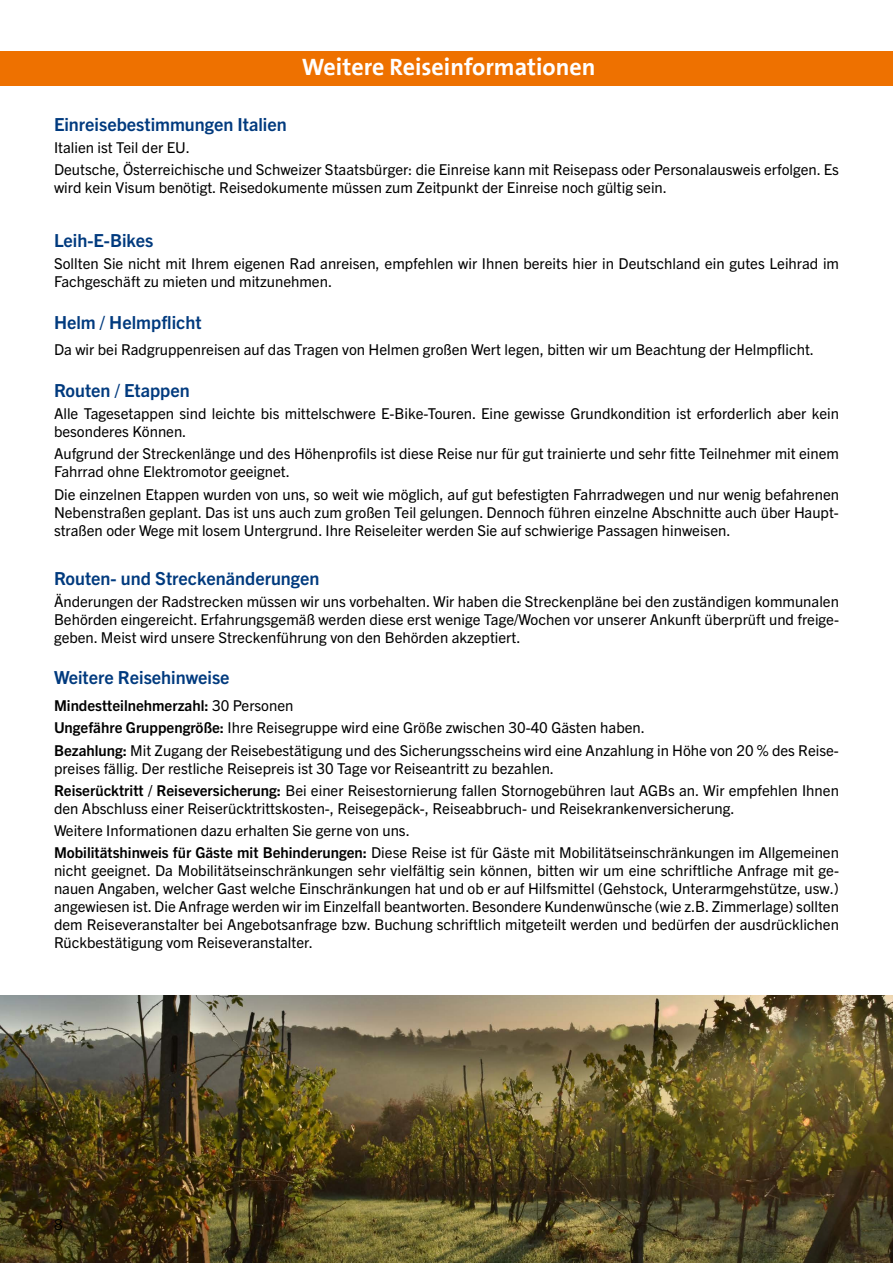
<style>
.page{position:relative;width:893px;height:1263px;background:#fff}
.page>*{position:absolute;margin:0;border:0;box-sizing:border-box;transform-origin:0 0}
.t1{font:700 24px "The Sans B7";color:#fff}
.t2{font:700 18px "Trade Gothic Next LT Pro";color:#003a7e}
.t3{font:15px/18px "Trade Gothic Next LT Pro";color:#000}
.s1{font-weight:700}
</style>
<div class="page">
<div style="left:0;top:51px;width:893px;height:34px;background:#ee7100"></div>
<img style="left:0;top:995px;width:893px;height:268px">
<h1 class="t1" style="left:302px;top:54px;width:295px">Weitere Reiseinformationen</h1>
<p class="t2" style="left:54px;top:112px;width:234px">Einreisebestimmungen Italien</p>
<p class="t3" style="left:54px;top:136px;width:786px;line-height:22.2px">Italien ist Teil der EU.<br>Deutsche, Österreichische und Schweizer Staatsbürger: die Einreise kann mit Reisepass oder Personalausweis erfolgen. Es</p>
<p class="t3" style="left:54px;top:178px;width:615px">wird kein Visum benötigt. Reisedokumente müssen zum Zeitpunkt der Einreise noch gültig sein.</p>
<p class="t2" style="left:54px;top:228px;width:101px">Leih-E-Bikes</p>
<p class="t3" style="left:54px;top:254px;width:787px">Sollten Sie nicht mit Ihrem eigenen Rad anreisen, empfehlen wir Ihnen bereits hier in Deutschland ein gutes Leihrad im<br>Fachgeschäft zu mieten und mitzunehmen.</p>
<p class="t2" style="left:54px;top:310px;width:149px">Helm / Helmpflicht</p>
<p class="t3" style="left:54px;top:340px;width:762px">Da wir bei Radgruppenreisen auf das Tragen von Helmen großen Wert legen, bitten wir um Beachtung der Helmpflicht.</p>
<p class="t2" style="left:54px;top:378px;width:137px">Routen / Etappen</p>
<p class="t3" style="left:54px;top:404px;width:786px">Alle Tagesetappen sind leichte bis mittelschwere E-Bike-Touren. Eine gewisse Grundkondition ist erforderlich aber kein besonderes Können.</p>
<p class="t3" style="left:54px;top:444px;width:786px">Aufgrund der Streckenlänge und des Höhenprofils ist diese Reise nur für gut trainierte und sehr fitte Teilnehmer mit einem<br>Fahrrad ohne Elektromotor geeignet.</p>
<p class="t3" style="left:54px;top:484px;width:786px;text-align:justify">Die einzelnen Etappen wurden von uns, so weit wie möglich, auf gut befestigten Fahrradwegen und nur wenig befahrenen Nebenstraßen geplant. Das ist uns auch zum großen Teil gelungen. Dennoch führen einzelne Abschnitte auch über Haupt&shy;straßen oder Wege mit losem Untergrund. Ihre Reiseleiter werden Sie auf schwierige Passagen hinweisen.</p>
<p class="t2" style="left:54px;top:566px;width:267px">Routen- und Streckenänderungen</p>
<p class="t3" style="left:54px;top:591px;width:786px;text-align:justify">Änderungen der Radstrecken müssen wir uns vorbehalten. Wir haben die Streckenpläne bei den zuständigen kommunalen Behörden eingereicht. Erfahrungsgemäß werden diese erst wenige Tage/Wochen vor unserer Ankunft überprüft und freige&shy;geben. Meist wird unsere Streckenführung von den Behörden akzeptiert.</p>
<p class="t2" style="left:54px;top:665px;width:177px">Weitere Reisehinweise</p>
<p class="t3" style="left:54px;top:694px;width:786px;line-height:22.2px"><span class="s1">Mindestteilnehmerzahl:</span> 30 Personen<br><span class="s1">Ungefähre Gruppengröße:</span> Ihre Reisegruppe wird eine Größe zwischen 30-40 Gästen haben.<br><span class="s1">Bezahlung:</span> Mit Zugang der Reisebestätigung und des Sicherungsscheins wird eine Anzahlung in Höhe von 20 % des Reise-</p>
<p class="t3" style="left:54px;top:756px;width:786px;line-height:22.2px">preises fällig. Der restliche Reisepreis ist 30 Tage vor Reiseantritt zu bezahlen.<br><span class="s1">Reiserücktritt / Reiseversicherung:</span> Bei einer Reisestornierung fallen Stornogebühren laut AGBs an. Wir empfehlen Ihnen</p>
<p class="t3" style="left:54px;top:796px;width:786px;line-height:22.2px">den Abschluss einer Reiserücktrittskosten-, Reisegepäck-, Reiseabbruch- und Reisekrankenversicherung.<br>Weitere Informationen dazu erhalten Sie gerne von uns.<br><span class="s1">Mobilitätshinweis für Gäste mit Behinderungen:</span> Diese Reise ist für Gäste mit Mobilitätseinschränkungen im Allgemeinen</p>
<p class="t3" style="left:54px;top:861px;width:786px;text-align:justify">nicht geeignet. Da Mobilitätseinschränkungen sehr vielfältig sein können, bitten wir um eine schriftliche Anfrage mit ge&shy;nauen Angaben, welcher Gast welche Einschränkungen hat und ob er auf Hilfsmittel (Gehstock, Unterarmgehstütze, usw.) angewiesen ist. Die Anfrage werden wir im Einzelfall beantworten. Besondere Kundenwünsche (wie z.B. Zimmerlage) sollten dem Reiseveranstalter bei Angebotsanfrage bzw. Buchung schriftlich mitgeteilt werden und bedürfen der ausdrücklichen Rückbestätigung vom Reiseveranstalter.</p>
<p class="t3" style="left:54px;top:1215px;width:10px">8</p>
</div>
